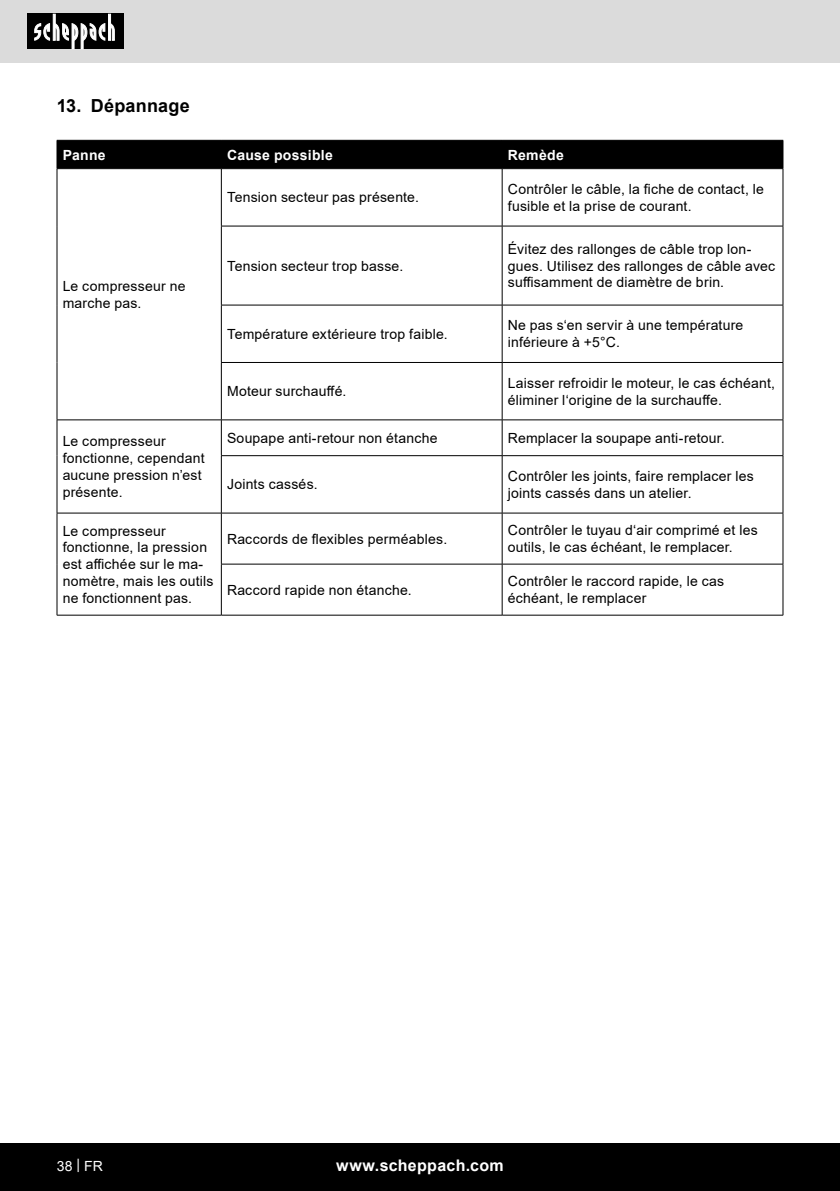
<style>
.page{position:relative;width:840px;height:1191px;background:#fff}
.page>*{position:absolute;margin:0;border:0;box-sizing:border-box;transform-origin:0 0}
.t1{font:700 18px "Arial";letter-spacing:.01em;color:#000}
.t2{font:700 16px "Arial";letter-spacing:.02em;color:#fff}
.Basistext_in_Tabelle{font:14px/16.8px "Arial";letter-spacing:.015em;color:#000}
.t3{font:700 14px "Arial";letter-spacing:.02em;color:#fff}
.t4{font:14px "Arial";color:#fff}
</style>
<div class="page">
<div style="left:0;top:0;width:839px;height:63px;background:#dbdbdb"></div>
<div style="left:0;top:1143px;width:839px;height:48px;background:#000"></div>
<div style="left:27px;top:14px;width:96px;height:35px;background:#000"></div>
<svg style="left:34px;top:14px;width:81px;height:35px"></svg>
<svg style="left:58px;top:169px;width:724px;height:446px"></svg>
<div style="left:57px;top:140px;width:726px;height:29px;background:#000"></div>
<hr style="left:57px;top:168px;width:164px;height:1px;background:#000">
<hr style="left:57px;top:169px;width:1px;height:57px;background:#000">
<hr style="left:221px;top:168px;width:281px;height:1px;background:#000">
<hr style="left:221px;top:169px;width:1px;height:57px;background:#000">
<hr style="left:502px;top:168px;width:280px;height:1px;background:#000">
<hr style="left:501px;top:169px;width:1px;height:57px;background:#000">
<hr style="left:782px;top:169px;width:1px;height:57px;background:#000">
<hr style="left:57px;top:226px;width:1px;height:79px;background:#000">
<hr style="left:221px;top:226px;width:281px;height:1px;background:#000">
<hr style="left:221px;top:226px;width:1px;height:79px;background:#000">
<hr style="left:502px;top:226px;width:280px;height:1px;background:#000">
<hr style="left:501px;top:226px;width:1px;height:79px;background:#000">
<hr style="left:782px;top:226px;width:1px;height:79px;background:#000">
<hr style="left:57px;top:305px;width:1px;height:57px;background:#000">
<hr style="left:221px;top:305px;width:281px;height:1px;background:#000">
<hr style="left:221px;top:305px;width:1px;height:57px;background:#000">
<hr style="left:502px;top:305px;width:280px;height:1px;background:#000">
<hr style="left:501px;top:305px;width:1px;height:57px;background:#000">
<hr style="left:782px;top:305px;width:1px;height:57px;background:#000">
<hr style="left:57px;top:362px;width:1px;height:57px;background:#000">
<hr style="left:221px;top:362px;width:281px;height:1px;background:#000">
<hr style="left:221px;top:363px;width:1px;height:56px;background:#000">
<hr style="left:502px;top:362px;width:280px;height:1px;background:#000">
<hr style="left:501px;top:363px;width:1px;height:56px;background:#000">
<hr style="left:782px;top:363px;width:1px;height:56px;background:#000">
<hr style="left:57px;top:419px;width:164px;height:1px;background:#000">
<hr style="left:57px;top:420px;width:1px;height:36px;background:#000">
<hr style="left:221px;top:419px;width:281px;height:1px;background:#000">
<hr style="left:221px;top:420px;width:1px;height:35px;background:#000">
<hr style="left:502px;top:419px;width:280px;height:1px;background:#000">
<hr style="left:501px;top:420px;width:1px;height:35px;background:#000">
<hr style="left:782px;top:420px;width:1px;height:35px;background:#000">
<hr style="left:57px;top:456px;width:1px;height:57px;background:#000">
<hr style="left:221px;top:455px;width:281px;height:1px;background:#000">
<hr style="left:221px;top:456px;width:1px;height:57px;background:#000">
<hr style="left:502px;top:455px;width:280px;height:1px;background:#000">
<hr style="left:501px;top:456px;width:1px;height:57px;background:#000">
<hr style="left:782px;top:456px;width:1px;height:57px;background:#000">
<hr style="left:57px;top:513px;width:164px;height:1px;background:#000">
<hr style="left:57px;top:513px;width:1px;height:51px;background:#000">
<hr style="left:221px;top:513px;width:281px;height:1px;background:#000">
<hr style="left:221px;top:513px;width:1px;height:51px;background:#000">
<hr style="left:502px;top:513px;width:280px;height:1px;background:#000">
<hr style="left:501px;top:513px;width:1px;height:51px;background:#000">
<hr style="left:782px;top:513px;width:1px;height:51px;background:#000">
<hr style="left:57px;top:564px;width:1px;height:51px;background:#000">
<hr style="left:221px;top:564px;width:281px;height:1px;background:#000">
<hr style="left:221px;top:564px;width:1px;height:51px;background:#000">
<hr style="left:502px;top:564px;width:280px;height:1px;background:#000">
<hr style="left:501px;top:564px;width:1px;height:51px;background:#000">
<hr style="left:782px;top:564px;width:1px;height:51px;background:#000">
<hr style="left:57px;top:615px;width:164px;height:1px;background:#000">
<hr style="left:221px;top:615px;width:281px;height:1px;background:#000">
<hr style="left:502px;top:615px;width:280px;height:1px;background:#000">
<p class="t1" style="left:57px;top:93px;width:134px">13. Dépannage</p>
<p class="t3" style="left:63px;top:145px;width:45px">Panne</p>
<p class="t3" style="left:227px;top:145px;width:107px">Cause possible</p>
<p class="t3" style="left:507px;top:145px;width:58px">Remède</p>
<p class="Basistext_in_Tabelle" style="left:63px;top:277px;width:124px">Le compresseur ne marche pas.</p>
<p class="Basistext_in_Tabelle" style="left:227px;top:189px;width:193px">Tension secteur pas présente.</p>
<p class="Basistext_in_Tabelle" style="left:507px;top:181px;width:257px">Contrôler le câble, la fiche de contact, le fusible et la prise de courant.</p>
<p class="Basistext_in_Tabelle" style="left:227px;top:257px;width:178px">Tension secteur trop basse.</p>
<p class="Basistext_in_Tabelle" style="left:507px;top:240px;width:268px">Évitez des rallonges de câble trop lon&shy;gues. Utilisez des rallonges de câble avec suffisamment de diamètre de brin.</p>
<p class="Basistext_in_Tabelle" style="left:227px;top:325px;width:222px">Température extérieure trop faible.</p>
<p class="Basistext_in_Tabelle" style="left:507px;top:317px;width:237px">Ne pas s‘en servir à une température inférieure à +5°C.</p>
<p class="Basistext_in_Tabelle" style="left:227px;top:383px;width:121px">Moteur surchauffé.</p>
<p class="Basistext_in_Tabelle" style="left:507px;top:374px;width:268px">Laisser refroidir le moteur, le cas échéant, éliminer l‘origine de la surchauffe.</p>
<p class="Basistext_in_Tabelle" style="left:63px;top:433px;width:143px">Le compresseur fonctionne, cependant aucune pression n’est présente.</p>
<p class="Basistext_in_Tabelle" style="left:227px;top:429px;width:212px">Soupape anti-retour non étanche</p>
<p class="Basistext_in_Tabelle" style="left:507px;top:429px;width:218px">Remplacer la soupape anti-retour.</p>
<p class="Basistext_in_Tabelle" style="left:227px;top:476px;width:92px">Joints cassés.</p>
<p class="Basistext_in_Tabelle" style="left:507px;top:467px;width:247px">Contrôler les joints, faire remplacer les joints cassés dans un atelier.</p>
<p class="Basistext_in_Tabelle" style="left:63px;top:522px;width:152px">Le compresseur fonctionne, la pression est affichée sur le ma&shy;nomètre, mais les outils ne fonctionnent pas.</p>
<p class="Basistext_in_Tabelle" style="left:227px;top:530px;width:222px">Raccords de flexibles perméables.</p>
<p class="Basistext_in_Tabelle" style="left:507px;top:522px;width:251px">Contrôler le tuyau d‘air comprimé et les outils, le cas échéant, le remplacer.</p>
<p class="Basistext_in_Tabelle" style="left:227px;top:581px;width:186px">Raccord rapide non étanche.</p>
<p class="Basistext_in_Tabelle" style="left:507px;top:573px;width:218px">Contrôler le raccord rapide, le cas échéant, le remplacer</p>
<p class="t4" style="left:57px;top:1156px;width:48px">38 | FR</p>
<p class="t2" style="left:336px;top:1154px;width:169px">www.scheppach.com</p>
</div>
